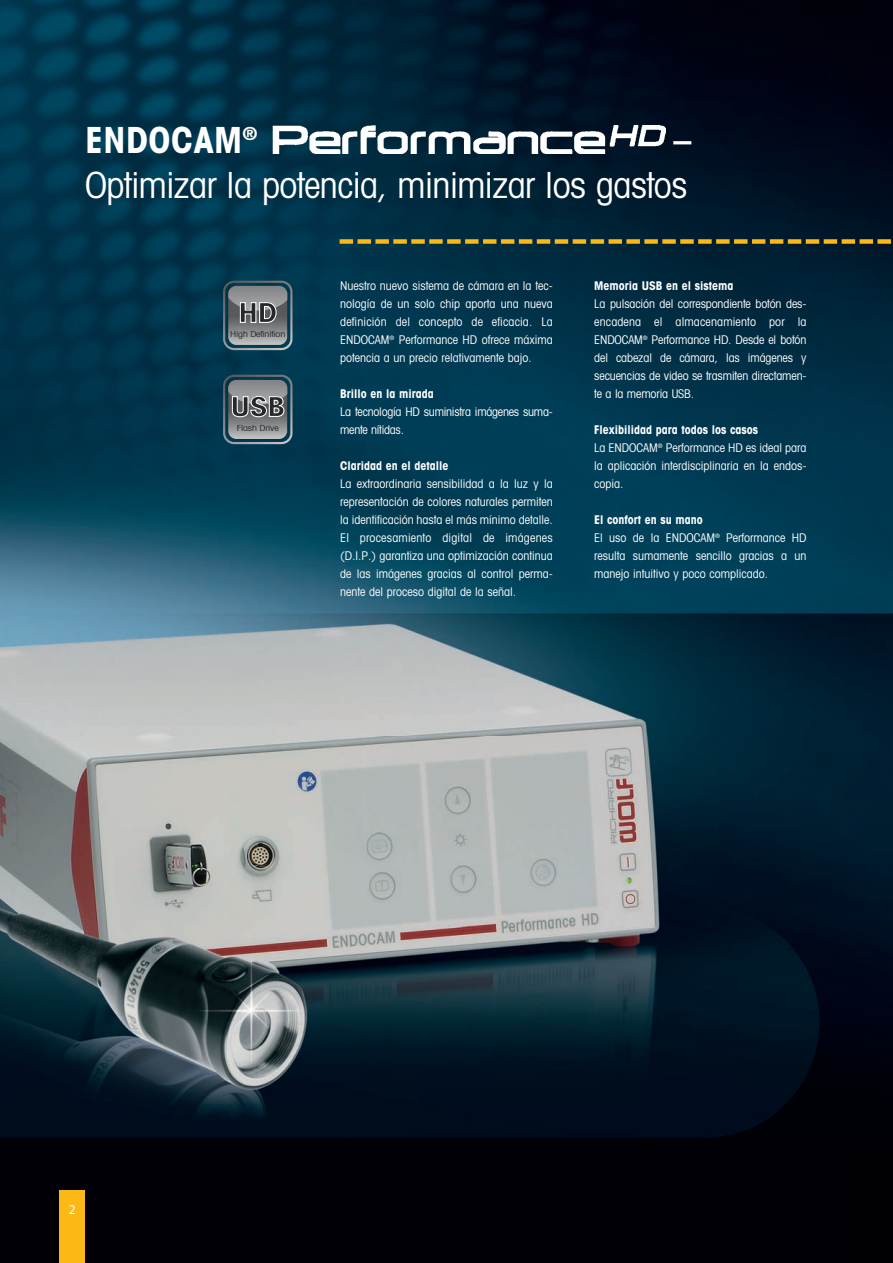
<style>
.page{position:relative;width:893px;height:1263px;background:#fff}
.page>*{position:absolute;margin:0;border:0;box-sizing:border-box;transform-origin:0 0}
.t1{font:condensed 36px "Avant Garde";letter-spacing:-.015em;color:#fff}
.t2{font:700 condensed 36px "Avant Garde";letter-spacing:.015em;color:#fff}
.t3{font:700 condensed 27.3px "Avant Garde";color:#25292d;scale:1.18 1}
.t4{font:13.5px "Myriad Pro";color:#fff}
.t5{font:condensed 12px/18px "Avant Garde";color:#fff;text-align:justify}
.t6{font:700 condensed 12px "Avant Garde";color:#fff}
.t7{font:condensed 12px/18px "Avant Garde";letter-spacing:-.02em;color:#fff}
.t8{font:condensed 8.4px "Avant Garde";letter-spacing:-.015em;color:#25292d;scale:1.18 1}
.s1{font-weight:700}
</style>
<div class="page">
<img style="left:0;top:0;width:893px;height:1263px">
<svg style="left:340px;top:239px;width:551px;height:5px;background:#ab881f"></svg>
<div style="left:60px;top:1191px;width:25px;height:72px;background:#fcb814"></div>
<img style="left:272px;top:125px;width:394px;height:29px">
<svg style="left:223px;top:281px;width:70px;height:69px;background:#737f84"></svg>
<svg style="left:223px;top:375px;width:70px;height:69px;background:#768187"></svg>
<h1 class="t2" style="left:85px;top:116px;width:174px">ENDOCAM<sup>®</sup></h1>
<h1 class="t2" style="left:674px;top:116px;width:19px">–</h1>
<h1 class="t1" style="left:85px;top:162px;width:604px">Optimizar la potencia, minimizar los gastos</h1>
<h2 class="t3" style="left:238px;top:295px;width:34px">HD</h2>
<p class="t8" style="left:230px;top:329px;width:48px">High Definition</p>
<h2 class="t3" style="left:230px;top:389px;width:48px">USB</h2>
<p class="t8" style="left:237px;top:423px;width:37px">Flash Drive</p>
<p class="t5" style="left:340px;top:276px;width:214px">Nuestro nuevo sistema de cámara en la tec&shy;nología de un solo chip aporta una nueva definición del concepto de eficacia. La ENDOCAM<sup>®</sup> Performance HD ofrece máxima potencia a un precio relativamente bajo.</p>
<p class="t6" style="left:340px;top:386px;width:95px">Brillo en la mirada</p>
<p class="t7" style="left:340px;top:402px;width:214px">La tecnología HD suministra imágenes suma&shy;mente nítidas.</p>
<p class="t6" style="left:340px;top:458px;width:110px">Claridad en el detalle</p>
<p class="t5" style="left:340px;top:474px;width:214px">La extraordinaria sensibilidad a la luz y la representación de colores naturales permiten la identificación hasta el más mínimo detalle.<br>El procesamiento digital de imágenes (D.I.P.) garantiza una optimización continua de las imágenes gracias al control perma&shy;nente del proceso digital de la señal.</p>
<p class="t6" style="left:594px;top:278px;width:141px">Memoria USB en el sistema</p>
<p class="t5" style="left:594px;top:295px;width:214px">La pulsación del correspondiente botón des&shy;encadena el almacenamiento por la ENDOCAM<sup>®</sup> Performance HD. Desde el botón del cabezal de cámara, las imágenes y secuencias de video se trasmiten directamen&shy;te a la memoria USB.</p>
<p class="t5" style="left:594px;top:421px;width:214px;text-align:left"><span class="s1">Flexibilidad para todos los casos<br></span>La ENDOCAM<sup>®</sup> Performance HD es ideal para la aplicación interdisciplinaria en la endos&shy;copia.</p>
<p class="t5" style="left:594px;top:511px;width:214px;text-align:left"><span class="s1">El confort en su mano<br></span>El uso de la ENDOCAM<sup>®</sup> Performance HD resulta sumamente sencillo gracias a un manejo intuitivo y poco complicado.</p>
<p class="t4" style="left:69px;top:1201px;width:8px">2</p>
</div>
